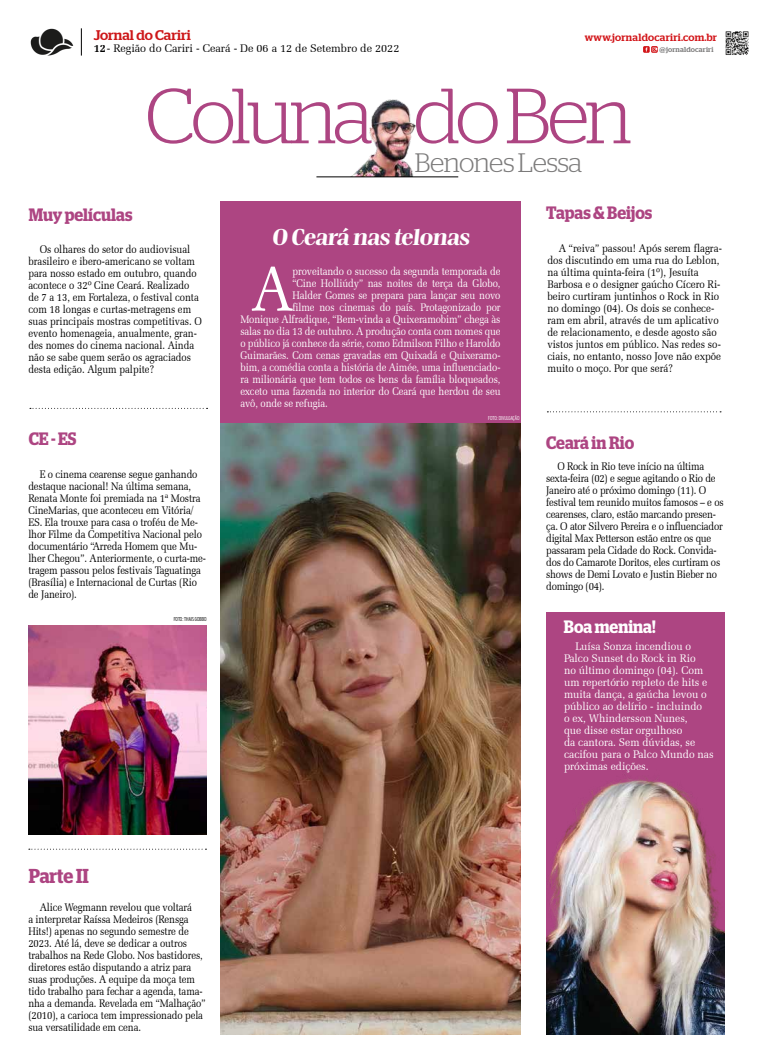
<style>
.page{position:relative;width:780px;height:1063px;background:#fff}
.page>*{position:absolute;margin:0;border:0;box-sizing:border-box;transform-origin:0 0}
.t1{font:300 78px "Stag";letter-spacing:-.05em;color:#ad4582}
.t2{font:63.4px "Zapf Elliptical 711 BT";color:#fff;scale:.88 1}
.t3{font:300 26.7px "Stag";letter-spacing:-.02em;color:#7c7b7b}
.t4{font:800 21.3px "Bridge Head";color:#fff;scale:1.18 1}
.t5{font:600 20.2px "Stag";color:#ad4582;scale:.89 1}
.t6{font:600 17.9px "Stag";color:#ad4582;scale:.89 1}
.t7{font:600 17.9px "Stag";color:#fff;scale:.89 1}
.t8{font:500 14px "Stag";color:#cd1719}
.t9{font:11px/12px "Zapf Elliptical 711 BT";letter-spacing:-.01em;color:#000;scale:.88 1}
.t10{font:11px "Zapf Elliptical 711 BT";letter-spacing:-.01em;color:#fff;scale:.88 1}
.t11{font:11px/12px "Zapf Elliptical 711 BT";letter-spacing:-.01em;color:#000;scale:.9 1}
.t12{font:11px/12px "Zapf Elliptical 711 BT";letter-spacing:-.01em;color:#fff;scale:.95 1}
.t13{font:11px "Zapf Elliptical 711 BT";letter-spacing:-.01em;color:#000}
.t14{font:500 10.4px "Stag";letter-spacing:.025em;color:#d21418}
.t15{font:500 7.2px "Stag";letter-spacing:.025em;color:#7c7b7b}
.t16{font:300 5.3px "Antenna Extra Cond";letter-spacing:.01em;color:#000}
.t17{font:300 5.3px "Antenna Extra Cond";color:#fff}
.s1{font-weight:700}
</style>
<div class="page">
<img style="left:30px;top:28px;width:43px;height:28px">
<svg style="left:81px;top:28px;width:1px;height:28px"></svg>
<img style="left:725px;top:31px;width:24px;height:24px">
<div style="left:643px;top:46px;width:6px;height:7px;background:#d21418"></div>
<svg style="left:651px;top:46px;width:6px;height:7px"></svg>
<svg style="left:645px;top:47px;width:12px;height:5px"></svg>
<img style="left:340px;top:100px;width:75px;height:77px">
<svg style="left:30px;top:408px;width:177px;height:1px"></svg>
<svg style="left:29px;top:849px;width:177px;height:1px"></svg>
<svg style="left:547px;top:411px;width:174px;height:1px"></svg>
<div style="left:546px;top:612px;width:178px;height:423px;background:#ad4582"></div>
<div style="left:220px;top:202px;width:301px;height:252px;background:#ad4582"></div>
<img style="left:28px;top:626px;width:178px;height:208px">
<hr style="left:316px;top:177px;width:142px;height:1px;background:#000">
<img style="left:220px;top:424px;width:301px;height:611px">
<img style="left:546px;top:778px;width:178px;height:257px">
<p class="t8" style="left:94px;top:27px;width:98px">Jornal do Cariri</p>
<p class="t13" style="left:94px;top:42px;width:307px"><span class="s1">12</span>- Região do Cariri - Ceará - De 06 a 12 de Setembro de 2022</p>
<p class="t14" style="left:584px;top:32px;width:134px">www.jornaldocariri.com.br</p>
<p class="t15" style="left:659px;top:45px;width:55px">@jornaldocariri</p>
<h1 class="t1" style="left:145px;top:72px;width:488px">Coluna do Ben</h1>
<h3 class="t3" style="left:415px;top:148px;width:169px">Benones Lessa</h3>
<h3 class="t6" style="left:29px;top:204px;width:118px">Muy películas</h3>
<h3 class="t6" style="left:546px;top:202px;width:121px">Tapas &amp; Beijos</h3>
<h3 class="t4" style="left:272px;top:223px;width:172px">O Ceará nas telonas</h3>
<p class="t9" style="left:28px;top:243px;width:199px;text-indent:11px">Os olhares do setor do audiovisual brasileiro e ibero-americano se voltam para nosso estado em outubro, quando acontece o 32º Cine Ceará. Realizado de 7 a 13, em Fortaleza, o festival conta com 18 longas e curtas-metragens em suas principais mostras competitivas. O evento homenageia, anualmente, gran&shy;des nomes do cinema nacional. Ainda não se sabe quem serão os agraciados desta edição. Algum palpite?</p>
<p class="t11" style="left:547px;top:242px;width:195px;text-indent:11px">A “reiva” passou! Após serem flagra&shy;dos discutindo em uma rua do Leblon, na última quinta-feira (1º), Jesuíta Barbosa e o designer gaúcho Cícero Ri&shy;beiro curtiram juntinhos o Rock in Rio no domingo (04). Os dois se conhece&shy;ram em abril, através de um aplicativo de relacionamento, e desde agosto são vistos juntos em público. Nas redes so&shy;ciais, no entanto, nosso Jove não expõe muito o moço. Por que será?</p>
<h2 class="t2" style="left:251px;top:252px;width:49px">A</h2>
<p class="t10" style="left:292px;top:264px;width:238px">proveitando o sucesso da segunda temporada de</p>
<p class="t10" style="left:292px;top:276px;width:238px">“Cine Holliúdy” nas noites de terça da Globo,</p>
<p class="t10" style="left:292px;top:288px;width:238px">Halder Gomes se prepara para lançar seu novo</p>
<p class="t10" style="left:292px;top:300px;width:238px">filme nos cinemas do país. Protagonizado por</p>
<p class="t10" style="left:240px;top:312px;width:297px">Monique Alfradique, “Bem-vinda a Quixeramobim” chega às</p>
<p class="t10" style="left:240px;top:324px;width:297px">salas no dia 13 de outubro. A produção conta com nomes que</p>
<p class="t10" style="left:240px;top:336px;width:297px">o público já conhece da série, como Edmilson Filho e Haroldo</p>
<p class="t10" style="left:240px;top:348px;width:297px">Guimarães. Com cenas gravadas em Quixadá e Quixeramo-</p>
<p class="t10" style="left:240px;top:360px;width:297px">bim, a comédia conta a história de Aimée, uma influenciado-</p>
<p class="t10" style="left:240px;top:372px;width:297px">ra milionária que tem todos os bens da família bloqueados,</p>
<p class="t10" style="left:240px;top:384px;width:297px">exceto uma fazenda no interior do Ceará que herdou de seu</p>
<p class="t10" style="left:240px;top:396px;width:101px">avô, onde se refugia.</p>
<p class="t17" style="left:488px;top:415px;width:33px">FOTO: DIVULGAÇÃO</p>
<h3 class="t6" style="left:29px;top:428px;width:55px">CE - ES</h3>
<h3 class="t6" style="left:546px;top:433px;width:100px">Ceará in Rio</h3>
<p class="t9" style="left:28px;top:468px;width:203px;text-indent:11px">E o cinema cearense segue ganhando destaque nacional! Na última semana, Renata Monte foi premiada na 1ª Mostra CineMarias, que aconteceu em Vitória/ ES. Ela trouxe para casa o troféu de Me&shy;lhor Filme da Competitiva Nacional pelo documentário “Arreda Homem que Mu&shy;lher Chegou”. Anteriormente, o curta-me&shy;tragem passou pelos festivais Taguatinga (Brasília) e Internacional de Curtas (Rio de Janeiro).</p>
<p class="t16" style="left:174px;top:616px;width:34px">FOTO: THAIS GOBBO</p>
<h3 class="t5" style="left:29px;top:864px;width:69px">Parte II</h3>
<p class="t9" style="left:28px;top:901px;width:203px;text-indent:11px">Alice Wegmann revelou que voltará<br>a interpretar Raíssa Medeiros (Rensga Hits!) apenas no segundo semestre de 2023. Até lá, deve se dedicar a outros trabalhos na Rede Globo. Nos bastidores, diretores estão disputando a atriz para suas produções. A equipe da moça tem tido trabalho para fechar a agenda, tama&shy;nha a demanda. Revelada em “Malhação” (2010), a carioca tem impressionado pela sua versatilidade em cena.</p>
<p class="t9" style="left:546px;top:461px;width:203px;text-indent:11px">O Rock in Rio teve início na última sexta-feira (02) e segue agitando o Rio de Janeiro até o próximo domingo (11). O festival tem reunido muitos famosos – e os cearenses, claro, estão marcando presen&shy;ça. O ator Silvero Pereira e o influenciador digital Max Petterson estão entre os que passaram pela Cidade do Rock. Convida&shy;dos do Camarote Doritos, eles curtiram os shows de Demi Lovato e Justin Bieber no domingo (04).</p>
<h3 class="t7" style="left:564px;top:616px;width:104px">Boa menina!</h3>
<p class="t12" style="left:564px;top:640px;width:159px;text-indent:11px">Luísa Sonza incendiou o<br>Palco Sunset do Rock in Rio<br>no último domingo (04). Com um repertório repleto de hits e muita dança, a gaúcha levou o público ao delírio - incluindo<br>o ex, Whindersson Nunes,<br>que disse estar orgulhoso<br>da cantora. Sem dúvidas, se cacifou para o Palco Mundo nas próximas edições.</p>
</div>
